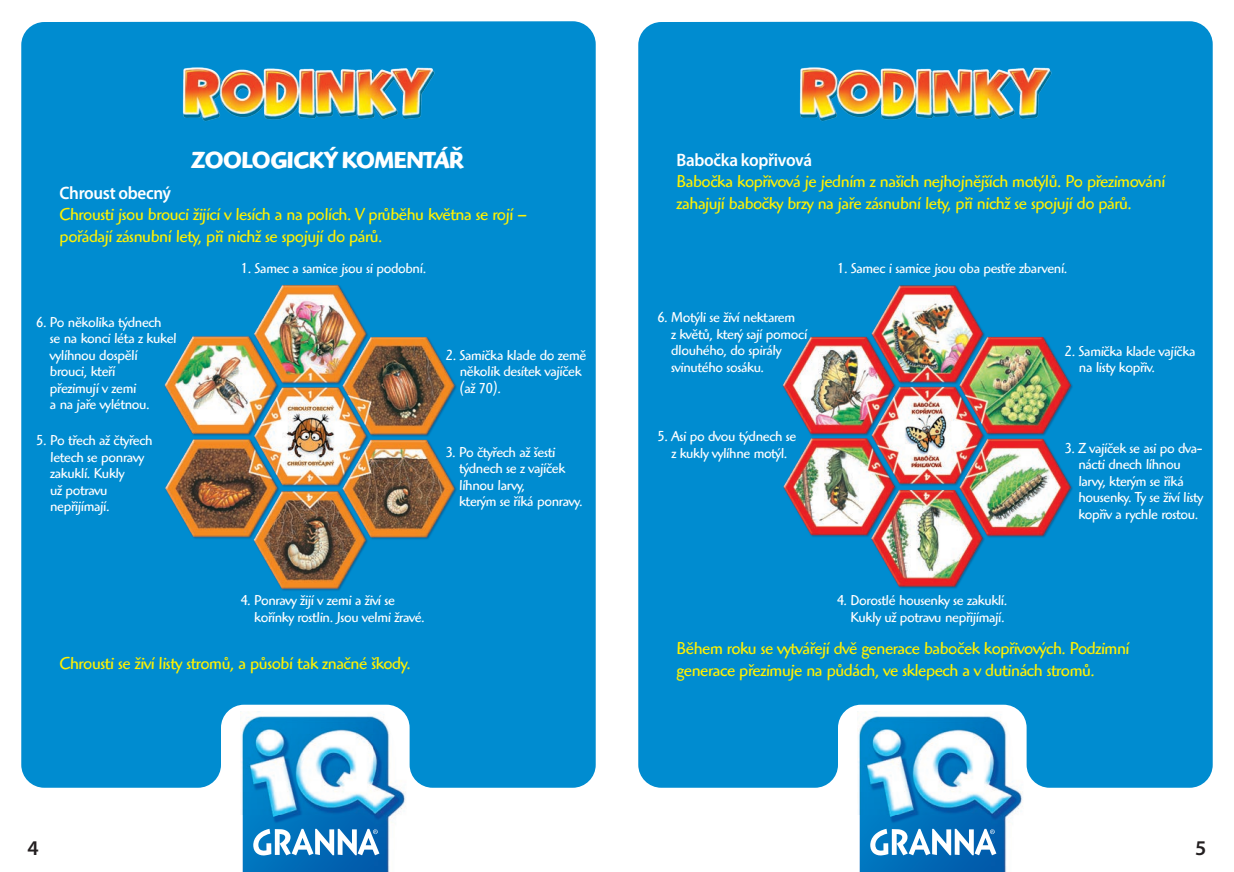
<style>
.page{position:relative;width:1234px;height:872px;background:#fff}
.page>*{position:absolute;margin:0;border:0;box-sizing:border-box;transform-origin:0 0}
.t1{font:700 24px "Highlander Pro ITC";letter-spacing:-.02em;color:#fff;scale:.95 1}
.t2{font:600 21px "Myriad Pro";color:#231f20}
.t3{font:18px/21.6px "Highlander Pro ITC";letter-spacing:-.02em;color:#fff101;scale:.95 1}
.t4{font:600 18px "Myriad Pro";letter-spacing:-.02em;color:#fff;scale:.95 1}
.t5{font:15px/16.5px "Highlander Pro ITC";letter-spacing:-.02em;color:#fff;scale:.95 1}
</style>
<div class="page">
<div style="left:21px;top:21px;width:574px;height:766px;background:#008cd0"></div>
<div style="left:638px;top:21px;width:574px;height:766px;background:#008cd0"></div>
<img style="left:21px;top:283px;width:1192px;height:308px">
<img style="left:797px;top:66px;width:256px;height:56px">
<img style="left:180px;top:66px;width:256px;height:56px">
<img style="left:240px;top:711px;width:166px;height:161px">
<svg style="left:253px;top:828px;width:126px;height:27px"></svg>
<img style="left:857px;top:711px;width:166px;height:161px">
<svg style="left:870px;top:828px;width:126px;height:27px"></svg>
<h1 class="t1" style="left:191px;top:146px;width:288px">ZOOLOGICKÝ KOMENTÁŘ</h1>
<p class="t4" style="left:60px;top:181px;width:119px">Chroust obecný</p>
<p class="t3" style="left:60px;top:203px;width:493px">Chrousti jsou brouci žijící v lesích a na polích. V průběhu května se rojí – pořádají zásnubní lety, při nichž se spojují do párů.</p>
<p class="t4" style="left:676px;top:148px;width:144px">Babočka kopřivová</p>
<p class="t3" style="left:676px;top:170px;width:515px">Babočka kopřivová je jedním z našich nejhojnějších motýlů. Po přezimování zahajují babočky brzy na jaře zásnubní lety, při nichž se spojují do párů.</p>
<p class="t5" style="left:241px;top:260px;width:196px">1. Samec a samice jsou si podobní.</p>
<p class="t5" style="left:837px;top:260px;width:244px">1. Samec i samice jsou oba pestře zbarvení.</p>
<p class="t5" style="left:50px;top:313px;width:135px;text-indent:-14px">6. Po několika týdnech<br>se na konci léta z kukel vylíhnou dospělí brouci, kteří<br>přezimují v zemi<br>a na jaře vylétnou.</p>
<p class="t5" style="left:671px;top:309px;width:145px;text-indent:-14px">6. Motýli se živí nektarem<br>z květů, který sají pomocí dlouhého, do spirály svinutého sosáku.</p>
<p class="t5" style="left:50px;top:432px;width:109px;text-indent:-14px">5. Po třech až čtyřech letech se ponravy zakuklí. Kukly<br>už potravu nepřijímají.</p>
<p class="t5" style="left:657px;top:428px;width:148px;text-align:center">5. Asi po dvou týdnech se z kukly vylíhne motýl.</p>
<p class="t5" style="left:459px;top:346px;width:135px;text-indent:-14px">2. Samička klade do země několik desítek vajíček (až 70).</p>
<p class="t5" style="left:1078px;top:342px;width:124px;text-indent:-14px">2. Samička klade vajíčka na listy kopřiv.</p>
<p class="t5" style="left:459px;top:443px;width:131px;text-indent:-13px">3. Po čtyřech až šesti týdnech se z vajíček líhnou larvy,<br>kterým se říká ponravy.</p>
<p class="t5" style="left:1078px;top:439px;width:133px;text-indent:-13px">3. Z vajíček se asi po dva&shy;nácti dnech líhnou larvy, kterým se říká housenky. Ty se živí listy kopřiv a rychle rostou.</p>
<p class="t5" style="left:254px;top:591px;width:181px;text-indent:-13px">4. Ponravy žijí v zemi a živí se kořínky rostlin. Jsou velmi žravé.</p>
<p class="t3" style="left:60px;top:652px;width:371px">Chrousti se živí listy stromů, a působí tak značné škody.</p>
<p class="t5" style="left:837px;top:591px;width:181px;text-align:right">4. Dorostlé housenky se zakuklí.<br>Kukly už potravu nepřijímají.</p>
<p class="t3" style="left:676px;top:637px;width:478px">Během roku se vytvářejí dvě generace baboček kopřivových. Podzimní generace přezimuje na půdách, ve sklepech a v dutinách stromů.</p>
<h2 class="t2" style="left:27px;top:835px;width:13px">4</h2>
<h2 class="t2" style="left:1194px;top:835px;width:13px">5</h2>
</div>
